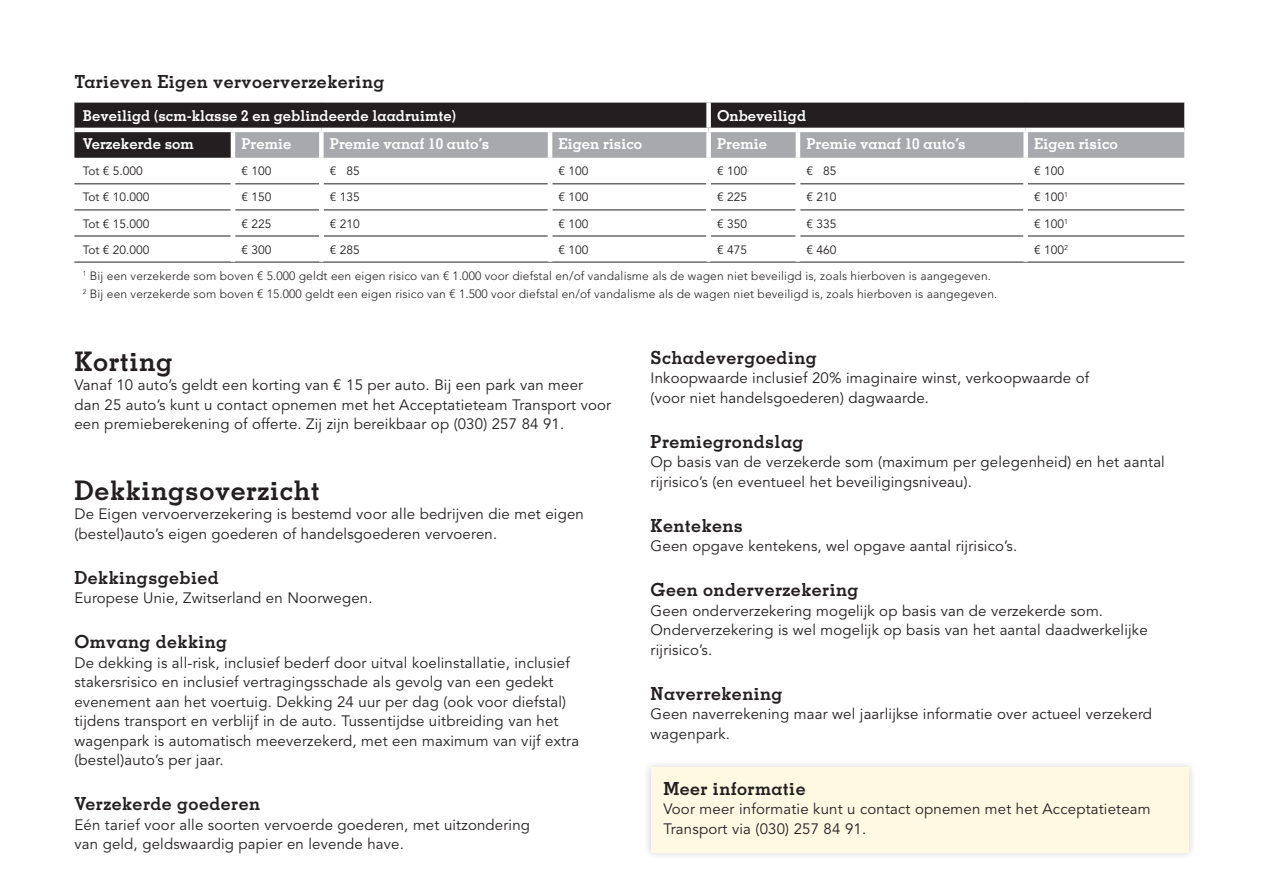
<style>
.page{position:relative;width:1263px;height:893px;background:#fff}
.page>*{position:absolute;margin:0;border:0;box-sizing:border-box;transform-origin:0 0}
.Kop_18{font:700 27px "Memphis";letter-spacing:.025em;color:#231f20}
.Kop_12{font:700 18px "Memphis";letter-spacing:.025em;color:#231f20}
.Tekstkop_2{font:700 18px "Memphis";letter-spacing:.025em;color:#231f20}
.Plat{font:15px/19.5px "Avenir LT Std";letter-spacing:.01em;color:#231f20}
.Tabelkop{font:700 15px "Memphis LT Std";color:#fff}
.Avenir_light_8_12_te{font:300 12px "Avenir LT Std";letter-spacing:.01em;color:#231f20}
.Tabeltekst{font:12px "Avenir LT Std";color:#231f20}
</style>
<div class="page">
<div style="left:642px;top:759px;width:555px;height:102px;background:#f7f7f7"></div>
<div style="left:651px;top:767px;width:537px;height:86px;background:#fff8e3"></div>
<div style="left:74px;top:103px;width:1110px;height:55px;background:#231f20"></div>
<svg style="left:235px;top:132px;width:949px;height:26px;background:#a9aaae"></svg>
<div style="left:706px;top:102px;width:5px;height:26px;background:#fff"></div>
<hr style="left:231px;top:132px;width:4px;height:26px;background:#fff">
<div style="left:319px;top:132px;width:5px;height:26px;background:#fff"></div>
<hr style="left:548px;top:132px;width:4px;height:26px;background:#fff">
<div style="left:706px;top:132px;width:5px;height:26px;background:#fff"></div>
<hr style="left:796px;top:132px;width:4px;height:26px;background:#fff">
<div style="left:1023px;top:132px;width:5px;height:26px;background:#fff"></div>
<hr style="left:74px;top:128px;width:159px;height:4px;background:#fff">
<hr style="left:233px;top:128px;width:88px;height:4px;background:#fff">
<hr style="left:321px;top:128px;width:229px;height:4px;background:#fff">
<hr style="left:550px;top:128px;width:159px;height:4px;background:#fff">
<hr style="left:709px;top:128px;width:89px;height:4px;background:#fff">
<hr style="left:798px;top:128px;width:228px;height:4px;background:#fff">
<hr style="left:1026px;top:128px;width:158px;height:4px;background:#fff">
<hr style="left:74px;top:183px;width:157px;height:1px;background:#231f20">
<hr style="left:235px;top:183px;width:84px;height:1px;background:#231f20">
<hr style="left:324px;top:183px;width:224px;height:1px;background:#231f20">
<hr style="left:552px;top:183px;width:154px;height:1px;background:#231f20">
<hr style="left:711px;top:183px;width:85px;height:1px;background:#231f20">
<hr style="left:800px;top:183px;width:223px;height:1px;background:#231f20">
<hr style="left:1028px;top:183px;width:156px;height:1px;background:#231f20">
<hr style="left:74px;top:210px;width:157px;height:1px;background:#231f20">
<hr style="left:235px;top:210px;width:84px;height:1px;background:#231f20">
<hr style="left:324px;top:210px;width:224px;height:1px;background:#231f20">
<hr style="left:552px;top:210px;width:154px;height:1px;background:#231f20">
<hr style="left:711px;top:210px;width:85px;height:1px;background:#231f20">
<hr style="left:800px;top:210px;width:223px;height:1px;background:#231f20">
<hr style="left:1028px;top:210px;width:156px;height:1px;background:#231f20">
<hr style="left:74px;top:236px;width:157px;height:1px;background:#231f20">
<hr style="left:235px;top:236px;width:84px;height:1px;background:#231f20">
<hr style="left:324px;top:236px;width:224px;height:1px;background:#231f20">
<hr style="left:552px;top:236px;width:154px;height:1px;background:#231f20">
<hr style="left:711px;top:236px;width:85px;height:1px;background:#231f20">
<hr style="left:800px;top:236px;width:223px;height:1px;background:#231f20">
<hr style="left:1028px;top:236px;width:156px;height:1px;background:#231f20">
<hr style="left:74px;top:262px;width:159px;height:1px;background:#231f20">
<hr style="left:233px;top:262px;width:88px;height:1px;background:#231f20">
<hr style="left:321px;top:262px;width:229px;height:1px;background:#231f20">
<hr style="left:550px;top:262px;width:159px;height:1px;background:#231f20">
<hr style="left:709px;top:262px;width:89px;height:1px;background:#231f20">
<hr style="left:798px;top:262px;width:228px;height:1px;background:#231f20">
<hr style="left:1026px;top:262px;width:158px;height:1px;background:#231f20">
<p class="Kop_12" style="left:74px;top:70px;width:311px">Tarieven Eigen vervoerverzekering</p>
<p class="Tabelkop" style="left:83px;top:107px;width:374px">Beveiligd (scm-klasse 2 en geblindeerde laadruimte)</p>
<p class="Tabelkop" style="left:717px;top:107px;width:91px">Onbeveiligd</p>
<p class="Tabelkop" style="left:83px;top:134px;width:113px">Verzekerde som</p>
<p class="Tabelkop" style="left:241px;top:134px;width:52px">Premie</p>
<p class="Tabelkop" style="left:330px;top:134px;width:161px">Premie vanaf 10 auto’s</p>
<p class="Tabelkop" style="left:559px;top:134px;width:85px">Eigen risico</p>
<p class="Tabelkop" style="left:717px;top:134px;width:52px">Premie</p>
<p class="Tabelkop" style="left:806px;top:134px;width:161px">Premie vanaf 10 auto’s</p>
<p class="Tabelkop" style="left:1034px;top:134px;width:85px">Eigen risico</p>
<p class="Tabeltekst" style="left:83px;top:164px;width:62px">Tot € 5.000</p>
<p class="Tabeltekst" style="left:241px;top:164px;width:32px">€ 100</p>
<p class="Tabeltekst" style="left:330px;top:164px;width:32px">€ 85</p>
<p class="Tabeltekst" style="left:559px;top:164px;width:32px">€ 100</p>
<p class="Tabeltekst" style="left:717px;top:164px;width:32px">€ 100</p>
<p class="Tabeltekst" style="left:806px;top:164px;width:32px">€ 85</p>
<p class="Tabeltekst" style="left:1034px;top:164px;width:32px">€ 100</p>
<p class="Tabeltekst" style="left:83px;top:190px;width:68px">Tot € 10.000</p>
<p class="Tabeltekst" style="left:241px;top:190px;width:32px">€ 150</p>
<p class="Tabeltekst" style="left:330px;top:190px;width:32px">€ 135</p>
<p class="Tabeltekst" style="left:559px;top:190px;width:32px">€ 100</p>
<p class="Tabeltekst" style="left:717px;top:190px;width:32px">€ 225</p>
<p class="Tabeltekst" style="left:806px;top:190px;width:32px">€ 210</p>
<p class="Tabeltekst" style="left:1034px;top:190px;width:35px">€ 100<sup>1</sup></p>
<p class="Tabeltekst" style="left:83px;top:216px;width:68px">Tot € 15.000</p>
<p class="Tabeltekst" style="left:241px;top:216px;width:32px">€ 225</p>
<p class="Tabeltekst" style="left:330px;top:216px;width:32px">€ 210</p>
<p class="Tabeltekst" style="left:559px;top:216px;width:32px">€ 100</p>
<p class="Tabeltekst" style="left:717px;top:216px;width:32px">€ 350</p>
<p class="Tabeltekst" style="left:806px;top:216px;width:32px">€ 335</p>
<p class="Tabeltekst" style="left:1034px;top:216px;width:35px">€ 100<sup>1</sup></p>
<p class="Tabeltekst" style="left:83px;top:243px;width:68px">Tot € 20.000</p>
<p class="Tabeltekst" style="left:241px;top:243px;width:32px">€ 300</p>
<p class="Tabeltekst" style="left:330px;top:243px;width:32px">€ 285</p>
<p class="Tabeltekst" style="left:559px;top:243px;width:32px">€ 100</p>
<p class="Tabeltekst" style="left:717px;top:243px;width:32px">€ 475</p>
<p class="Tabeltekst" style="left:806px;top:243px;width:32px">€ 460</p>
<p class="Tabeltekst" style="left:1034px;top:243px;width:35px">€ 100<sup>2</sup></p>
<p class="Avenir_light_8_12_te" style="left:83px;top:268px;width:909px"><sup>1</sup> Bij een verzekerde som boven € 5.000 geldt een eigen risico van € 1.000 voor diefstal en/of vandalisme als de wagen niet beveiligd is, zoals hierboven is aangegeven.</p>
<p class="Avenir_light_8_12_te" style="left:83px;top:286px;width:916px"><sup>2</sup> Bij een verzekerde som boven € 15.000 geldt een eigen risico van € 1.500 voor diefstal en/of vandalisme als de wagen niet beveiligd is, zoals hierboven is aangegeven.</p>
<p class="Kop_18" style="left:74px;top:344px;width:100px">Korting</p>
<p class="Plat" style="left:74px;top:376px;width:538px">Vanaf 10 auto’s geldt een korting van € 15 per auto. Bij een park van meer dan 25 auto’s kunt u contact opnemen met het Acceptatieteam Transport voor een premieberekening of offerte. Zij zijn bereikbaar op (030) 257 84 91.</p>
<p class="Kop_18" style="left:74px;top:473px;width:247px">Dekkingsoverzicht</p>
<p class="Plat" style="left:74px;top:505px;width:511px">De Eigen vervoerverzekering is bestemd voor alle bedrijven die met eigen (bestel)auto’s eigen goederen of handelsgoederen vervoeren.</p>
<p class="Kop_12" style="left:74px;top:566px;width:146px">Dekkingsgebied</p>
<p class="Plat" style="left:74px;top:589px;width:300px">Europese Unie, Zwitserland en Noorwegen.</p>
<p class="Kop_12" style="left:74px;top:631px;width:154px">Omvang dekking</p>
<p class="Plat" style="left:74px;top:653px;width:506px">De dekking is all-risk, inclusief bederf door uitval koelinstallatie, inclusief stakersrisico en inclusief vertragingsschade als gevolg van een gedekt evenement aan het voertuig. Dekking 24 uur per dag (ook voor diefstal) tijdens transport en verblijf in de auto. Tussentijdse uitbreiding van het wagenpark is automatisch meeverzekerd, met een maximum van vijf extra (bestel)auto’s per jaar.</p>
<p class="Kop_12" style="left:74px;top:793px;width:187px">Verzekerde goederen</p>
<p class="Plat" style="left:74px;top:815px;width:457px">Eén tarief voor alle soorten vervoerde goederen, met uitzondering</p>
<p class="Plat" style="left:74px;top:835px;width:331px">van geld, geldswaardig papier en levende have.</p>
<p class="Kop_12" style="left:651px;top:346px;width:168px">Schadevergoeding</p>
<p class="Plat" style="left:651px;top:369px;width:440px">Inkoopwaarde inclusief 20% imaginaire winst, verkoopwaarde of</p>
<p class="Plat" style="left:651px;top:388px;width:280px">(voor niet handelsgoederen) dagwaarde.</p>
<p class="Kop_12" style="left:651px;top:430px;width:154px">Premiegrondslag</p>
<p class="Plat" style="left:651px;top:453px;width:516px">Op basis van de verzekerde som (maximum per gelegenheid) en het aantal rijrisico’s (en eventueel het beveiligingsniveau).</p>
<p class="Kop_12" style="left:651px;top:514px;width:94px">Kentekens</p>
<p class="Plat" style="left:651px;top:537px;width:368px">Geen opgave kentekens, wel opgave aantal rijrisico’s.</p>
<p class="Kop_12" style="left:651px;top:579px;width:209px">Geen onderverzekering</p>
<p class="Plat" style="left:651px;top:601px;width:499px">Geen onderverzekering mogelijk op basis van de verzekerde som.<br>Onderverzekering is wel mogelijk op basis van het aantal daadwerkelijke rijrisico’s.</p>
<p class="Kop_12" style="left:651px;top:682px;width:133px">Naverrekening</p>
<p class="Plat" style="left:651px;top:705px;width:503px">Geen naverrekening maar wel jaarlijkse informatie over actueel verzekerd wagenpark.</p>
<p class="Tekstkop_2" style="left:663px;top:777px;width:144px">Meer informatie</p>
<p class="Plat" style="left:663px;top:800px;width:489px">Voor meer informatie kunt u contact opnemen met het Acceptatieteam<br>Transport via (030) 257 84 91.</p>
</div>
